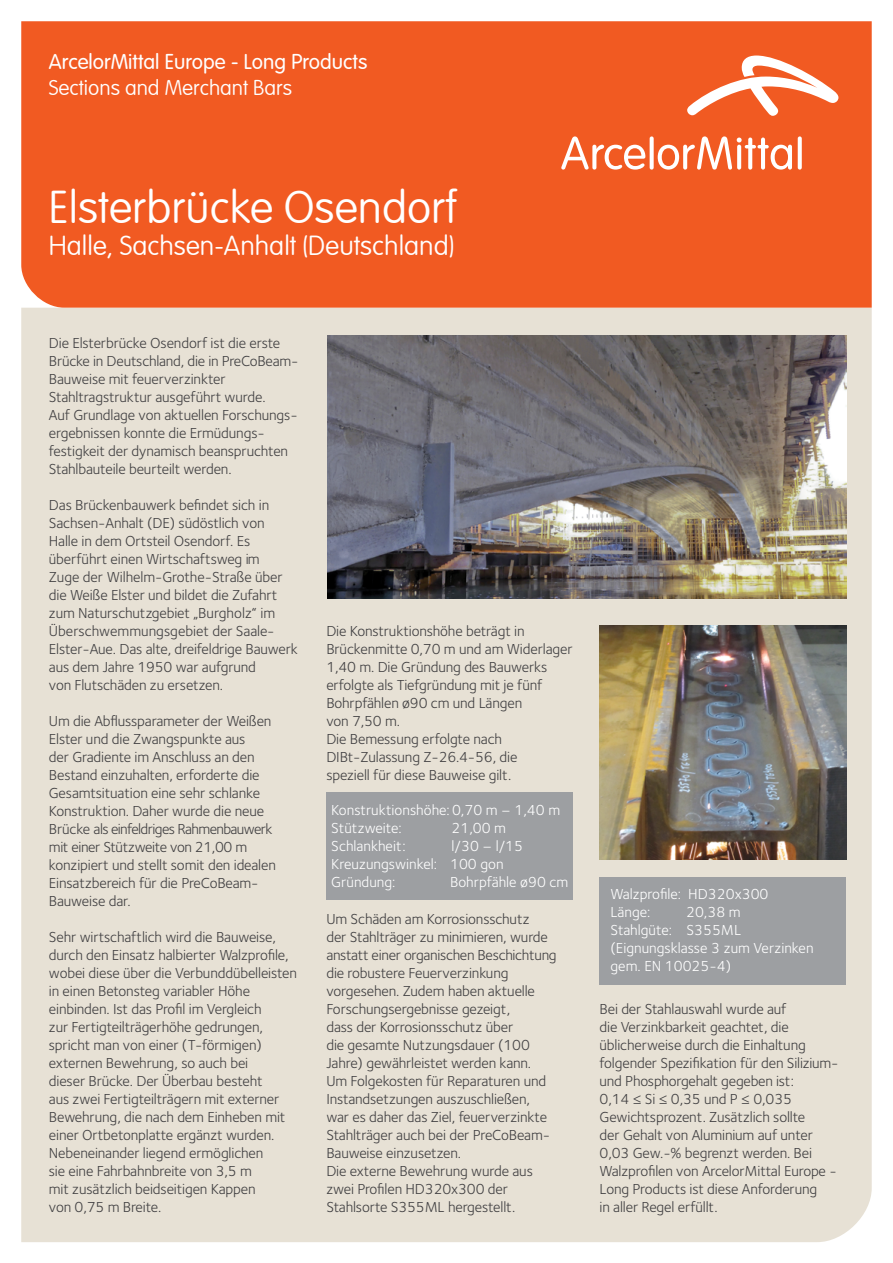
<style>
.page{position:relative;width:893px;height:1263px;background:#fff}
.page>*{position:absolute;margin:0;border:0;box-sizing:border-box;transform-origin:0 0}
.t1{font:100 45px "VAG Rounded";color:#fff}
.t2{font:100 27px "VAG Rounded";color:#fff}
.t3{font:300 21px "VAG Rounded";color:#fff}
.t4{font:100 21px "VAG Rounded";color:#fff}
.t5{font:15px/18px "Foundry Sterling Book CE";letter-spacing:-.01em;color:#414042}
.t6{font:15px/18px "Foundry Sterling Book CE";color:#fff}
</style>
<div class="page">
<div style="left:21px;top:308px;width:851px;height:934px;background:#e7e1d5"></div>
<img style="left:327px;top:335px;width:519px;height:263px">
<div style="left:21px;top:21px;width:851px;height:287px;background:#f15a22"></div>
<svg style="left:687px;top:56px;width:151px;height:60px"></svg>
<svg style="left:650px;top:136px;width:4px;height:34px"></svg>
<svg style="left:561px;top:136px;width:84px;height:34px"></svg>
<svg style="left:798px;top:136px;width:4px;height:34px"></svg>
<svg style="left:658px;top:136px;width:134px;height:34px"></svg>
<div style="left:326px;top:793px;width:247px;height:107px;background:#9d9fa2"></div>
<div style="left:600px;top:877px;width:246px;height:108px;background:#9d9fa2"></div>
<img style="left:600px;top:625px;width:246px;height:234px">
<h3 class="t3" style="left:49px;top:50px;width:320px">ArcelorMittal Europe - Long Products</h3>
<h3 class="t4" style="left:49px;top:75px;width:245px">Sections and Merchant Bars</h3>
<h1 class="t1" style="left:49px;top:181px;width:409px">Elsterbrücke Osendorf</h1>
<h2 class="t2" style="left:49px;top:230px;width:407px">Halle, Sachsen-Anhalt (Deutschland)</h2>
<p class="t5" style="left:49px;top:334px;width:251px">Die Elsterbrücke Osendorf ist die erste Brücke in Deutschland, die in PreCoBeam-Bauweise mit feuerverzinkter Stahltragstruktur ausgeführt wurde.<br>Auf Grundlage von aktuellen Forschungs&shy;ergebnissen konnte die Ermüdungs&shy;festigkeit der dynamisch beanspruchten Stahlbauteile beurteilt werden.</p>
<p class="t5" style="left:49px;top:496px;width:251px">Das Brückenbauwerk befindet sich in Sachsen-Anhalt (DE) südöstlich von<br>Halle in dem Ortsteil Osendorf. Es überführt einen Wirtschaftsweg im<br>Zuge der Wilhelm-Grothe-Straße über die Weiße Elster und bildet die Zufahrt zum Naturschutzgebiet „Burgholz“ im Überschwemmungsgebiet der Saale-Elster-Aue. Das alte, dreifeldrige Bauwerk aus dem Jahre 1950 war aufgrund<br>von Flutschäden zu ersetzen.</p>
<p class="t5" style="left:49px;top:712px;width:229px">Um die Abflussparameter der Weißen Elster und die Zwangspunkte aus<br>der Gradiente im Anschluss an den Bestand einzuhalten, erforderte die Gesamtsituation eine sehr schlanke Konstruktion. Daher wurde die neue Brücke als einfeldriges Rahmenbauwerk mit einer Stützweite von 21,00 m konzipiert und stellt somit den idealen Einsatzbereich für die PreCoBeam-Bauweise dar.</p>
<p class="t5" style="left:49px;top:928px;width:250px">Sehr wirtschaftlich wird die Bauweise, durch den Einsatz halbierter Walzprofile, wobei diese über die Verbunddübelleisten in einen Betonsteg variabler Höhe einbinden. Ist das Profil im Vergleich<br>zur Fertigteilträgerhöhe gedrungen, spricht man von einer (T-förmigen) externen Bewehrung, so auch bei<br>dieser Brücke. Der Überbau besteht<br>aus zwei Fertigteilträgern mit externer Bewehrung, die nach dem Einheben mit einer Ortbetonplatte ergänzt wurden.<br>Nebeneinander liegend ermöglichen<br>sie eine Fahrbahnbreite von 3,5 m<br>mit zusätzlich beidseitigen Kappen<br>von 0,75 m Breite.</p>
<p class="t5" style="left:326px;top:622px;width:248px">Die Konstruktionshöhe beträgt in<br>Brückenmitte 0,70 m und am Widerlager<br>1,40 m. Die Gründung des Bauwerks erfolgte als Tiefgründung mit je fünf<br>Bohrpfählen ø90 cm und Längen<br>von 7,50 m.<br>Die Bemessung erfolgte nach<br>DIBt-Zulassung Z-26.4-56, die<br>speziell für diese Bauweise gilt.</p>
<p class="t6" style="left:331px;top:801px;width:230px">Konstruktionshöhe:0,70 m – 1,40 m<br>Stützweite:</p>
<p class="t6" style="left:452px;top:819px;width:56px">21,00 m</p>
<p class="t6" style="left:331px;top:837px;width:76px">Schlankheit:</p>
<p class="t6" style="left:331px;top:837px;width:193px;text-indent:120px">l/30 – l/15<br>Kreuzungswinkel: 100 gon<br>Gründung:</p>
<p class="t6" style="left:450px;top:873px;width:120px">Bohrpfähle ø90 cm</p>
<p class="t5" style="left:326px;top:910px;width:232px">Um Schäden am Korrosionsschutz<br>der Stahlträger zu minimieren, wurde anstatt einer organischen Beschichtung die robustere Feuerverzinkung vorgesehen. Zudem haben aktuelle Forschungsergebnisse gezeigt,<br>dass der Korrosionsschutz über<br>die gesamte Nutzungsdauer (100<br>Jahre) gewährleistet werden kann.<br>Um Folgekosten für Reparaturen und Instandsetzungen auszuschließen,<br>war es daher das Ziel, feuerverzinkte Stahlträger auch bei der PreCoBeam-Bauweise einzusetzen.<br>Die externe Bewehrung wurde aus zwei Profilen HD320x300 der Stahlsorte S355ML hergestellt.</p>
<p class="t6" style="left:610px;top:885px;width:160px">Walzprofile: HD320x300<br>Länge:</p>
<p class="t6" style="left:610px;top:903px;width:205px;text-indent:76px">20,38 m<br>Stahlgüte: S355ML (Eignungsklasse 3 zum Verzinken gem. EN 10025-4)</p>
<p class="t5" style="left:600px;top:1000px;width:240px">Bei der Stahlauswahl wurde auf<br>die Verzinkbarkeit geachtet, die üblicherweise durch die Einhaltung folgender Spezifikation für den Silizium&shy;und Phosphorgehalt gegeben ist:<br>0,14 ≤ Si ≤ 0,35 und P ≤ 0,035<br>Gewichtsprozent. Zusätzlich sollte<br>der Gehalt von Aluminium auf unter 0,03 Gew.-% begrenzt werden. Bei Walzprofilen von ArcelorMittal Europe - Long Products ist diese Anforderung<br>in aller Regel erfüllt.</p>
</div>
